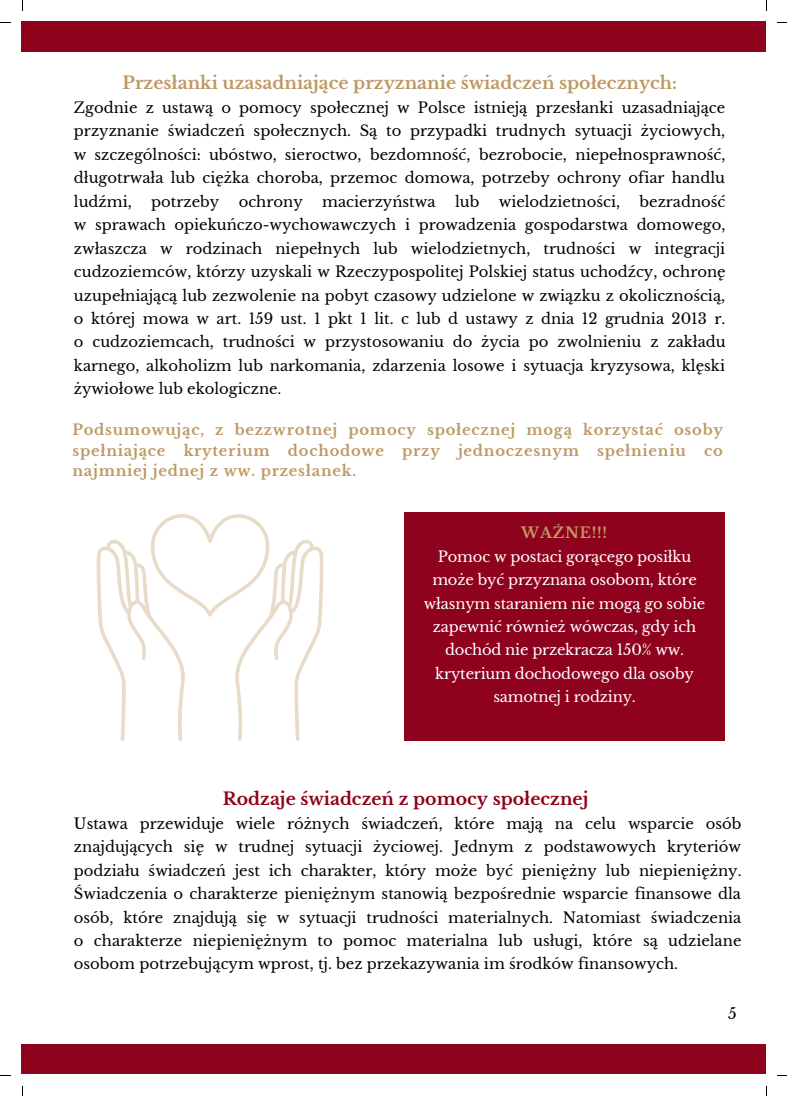
<style>
.page{position:relative;width:787px;height:1096px;background:#fff}
.page>*{position:absolute;margin:0;border:0;box-sizing:border-box;transform-origin:0 0}
.t1{font:700 17.25px "Libre Baskerville";color:#bd9965}
.t2{font:700 17.25px "Libre Baskerville";color:#8e021d}
.t3{font:15px "Libre Baskerville";color:#000}
.t4{font:14.75px/23.5px "Libre Baskerville";color:#000;text-align:justify}
.t5{font:14.75px/23.5px "Libre Baskerville";letter-spacing:-.015em;color:#fff;text-align:center}
.t6{font:700 14.75px/20.6px "Libre Baskerville";letter-spacing:.05em;color:#bd9965;text-align:justify}
</style>
<div class="page">
<div style="left:22px;top:22px;width:744px;height:30px;background:#8e021d"></div>
<div style="left:22px;top:1044px;width:744px;height:29px;background:#8e021d"></div>
<div style="left:404px;top:513px;width:320px;height:227px;background:#8e021d"></div>
<svg style="left:96px;top:514px;width:227px;height:226px"></svg>
<p class="t1" style="left:123px;top:73px;width:556px">Przesłanki uzasadniające przyznanie świadczeń społecznych:</p>
<p class="t4" style="left:74px;top:96px;width:653px">Zgodnie z ustawą o pomocy społecznej w Polsce istnieją przesłanki uzasadniające przyznanie świadczeń społecznych. Są to przypadki trudnych sytuacji życiowych, w szczególności: ubóstwo, sieroctwo, bezdomność, bezrobocie, niepełnosprawność, długotrwała lub ciężka choroba, przemoc domowa, potrzeby ochrony ofiar handlu ludźmi,</p>
<p class="t4" style="left:74px;top:190px;width:653px;text-indent:566px">bezradność w sprawach opiekuńczo-wychowawczych i prowadzenia gospodarstwa domowego, zwłaszcza w rodzinach niepełnych lub wielodzietnych, trudności w integracji cudzoziemców, którzy uzyskali w Rzeczypospolitej Polskiej status uchodźcy, ochronę uzupełniającą lub zezwolenie na pobyt czasowy udzielone w związku z okolicznością, o której mowa w art. 159 ust. 1 pkt 1 lit. c lub d ustawy z dnia 12 grudnia 2013 r. o cudzoziemcach, trudności w przystosowaniu do życia po zwolnieniu z zakładu karnego, alkoholizm lub narkomania, zdarzenia losowe i sytuacja kryzysowa, klęski żywiołowe lub ekologiczne.</p>
<p class="t6" style="left:72px;top:419px;width:652px">Podsumowując, z bezzwrotnej pomocy społecznej mogą korzystać osoby spełniające kryterium dochodowe przy jednoczesnym spełnieniu co najmniej jednej z ww. przesłanek.</p>
<p class="t4" style="left:151px;top:190px;width:70px">potrzeby</p>
<p class="t4" style="left:239px;top:190px;width:66px">ochrony</p>
<p class="t4" style="left:322px;top:190px;width:115px">macierzyństwa</p>
<p class="t4" style="left:455px;top:190px;width:26px">lub</p>
<p class="t4" style="left:499px;top:190px;width:123px">wielodzietności,</p>
<p class="t6" style="left:521px;top:522px;width:87px">WAŻNE!!!</p>
<p class="t5" style="left:424px;top:544px;width:283px">Pomoc w postaci gorącego posiłku może być przyznana osobom, które własnym staraniem nie mogą go sobie zapewnić również wówczas, gdy ich dochód nie przekracza 150% ww. kryterium dochodowego dla osoby samotnej i rodziny.</p>
<p class="t2" style="left:223px;top:788px;width:367px">Rodzaje świadczeń z pomocy społecznej</p>
<p class="t4" style="left:74px;top:811px;width:669px">Ustawa przewiduje wiele różnych świadczeń, które mają na celu wsparcie osób znajdujących się w trudnej sytuacji życiowej. Jednym z podstawowych kryteriów podziału świadczeń jest ich charakter, który może być pieniężny lub niepieniężny.<br>Świadczenia o charakterze pieniężnym stanowią bezpośrednie wsparcie finansowe dla osób, które znajdują się w sytuacji trudności materialnych. Natomiast świadczenia o charakterze niepieniężnym to pomoc materialna lub usługi, które są udzielane osobom potrzebującym wprost, tj. bez przekazywania im środków finansowych.</p>
<p class="t3" style="left:728px;top:1004px;width:10px">5</p>
</div>
